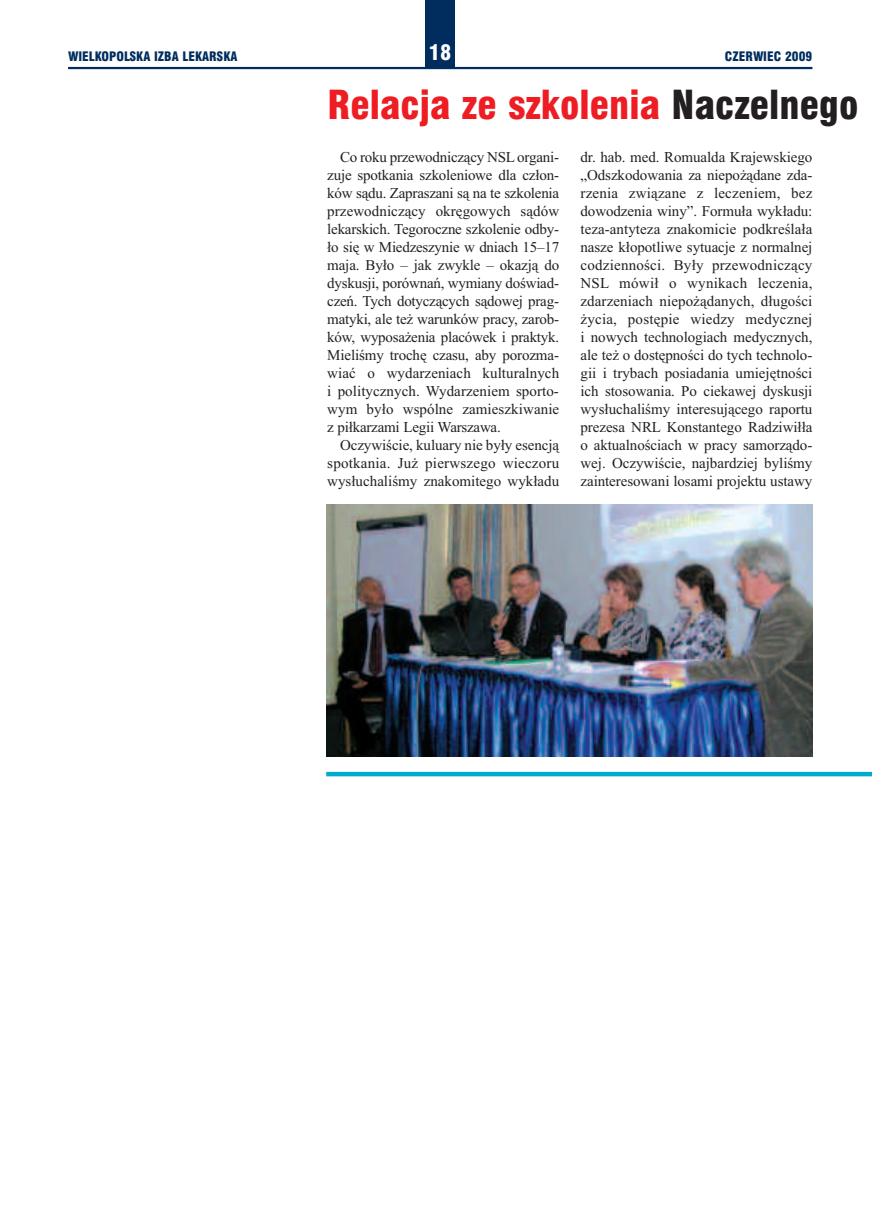
<style>
.page{position:relative;width:872px;height:1212px;background:#fff}
.page>*{position:absolute;margin:0;border:0;box-sizing:border-box;transform-origin:0 0}
.t1{font:39px "Swis 721 Blk Cn EU";color:#ee1d23}
.t2{font:21px "Swis 721 Blk Cn EU";color:#fff}
.t3{font:15px/18px "Times New Roman";color:#231f20;text-align:justify}
.t4{font:12.75px "Swis 721 Blk Cn EU";color:#002d5e}
.s1{color:#231f20}
</style>
<div class="page">
<hr style="left:68px;top:67px;width:744px;height:2px;background:#002d5e">
<div style="left:425px;top:0;width:30px;height:68px;background:#002d5e"></div>
<hr style="left:326px;top:772px;width:546px;height:4px;background:#00abcd">
<img style="left:326px;top:504px;width:486px;height:252px">
<p class="t4" style="left:68px;top:48px;width:171px">WIELKOPOLSKA IZBA LEKARSKA</p>
<h2 class="t2" style="left:429px;top:40px;width:24px">18</h2>
<p class="t4" style="left:725px;top:48px;width:89px">CZERWIEC 2009</p>
<h1 class="t1" style="left:327px;top:81px;width:532px">Relacja ze szkolenia <span class="s1">Naczelnego</span></h1>
<p class="t3" style="left:327px;top:148px;width:233px;text-indent:13px">Co roku przewodniczący NSL organi&shy;zuje spotkania szkoleniowe dla człon&shy;ków sądu. Zapraszani są na te szkolenia przewodniczący okręgowych sądów lekarskich. Tegoroczne szkolenie odby&shy;ło się w Miedzeszynie w dniach 15–17 maja. Było – jak zwykle – okazją do dyskusji, porównań, wymiany doświad&shy;czeń. Tych dotyczących sądowej prag&shy;matyki, ale też warunków pracy, zarob&shy;ków, wyposażenia placówek i praktyk.<br>Mieliśmy trochę czasu, aby porozma&shy;wiać o wydarzeniach kulturalnych i politycznych. Wydarzeniem sporto&shy;wym było wspólne zamieszkiwanie z piłkarzami Legii Warszawa.</p>
<p class="t3" style="left:327px;top:436px;width:233px;text-indent:13px">Oczywiście, kuluary nie były esencją spotkania. Już pierwszego wieczoru wysłuchaliśmy znakomitego wykładu</p>
<p class="t3" style="left:580px;top:148px;width:233px">dr. hab. med. Romualda Krajewskiego „Odszkodowania za niepożądane zda&shy;rzenia związane z leczeniem, bez dowodzenia winy”. Formuła wykładu: teza-antyteza znakomicie podkreślała nasze kłopotliwe sytuacje z normalnej codzienności. Były przewodniczący NSL mówił o wynikach leczenia, zdarzeniach niepożądanych, długości życia, postępie wiedzy medycznej i nowych technologiach medycznych, ale też o dostępności do tych technolo&shy;gii i trybach posiadania umiejętności ich stosowania. Po ciekawej dyskusji wysłuchaliśmy interesującego raportu prezesa NRL Konstantego Radziwiłła o aktualnościach w pracy samorządo&shy;wej. Oczywiście, najbardziej byliśmy zainteresowani losami projektu ustawy</p>
</div>
